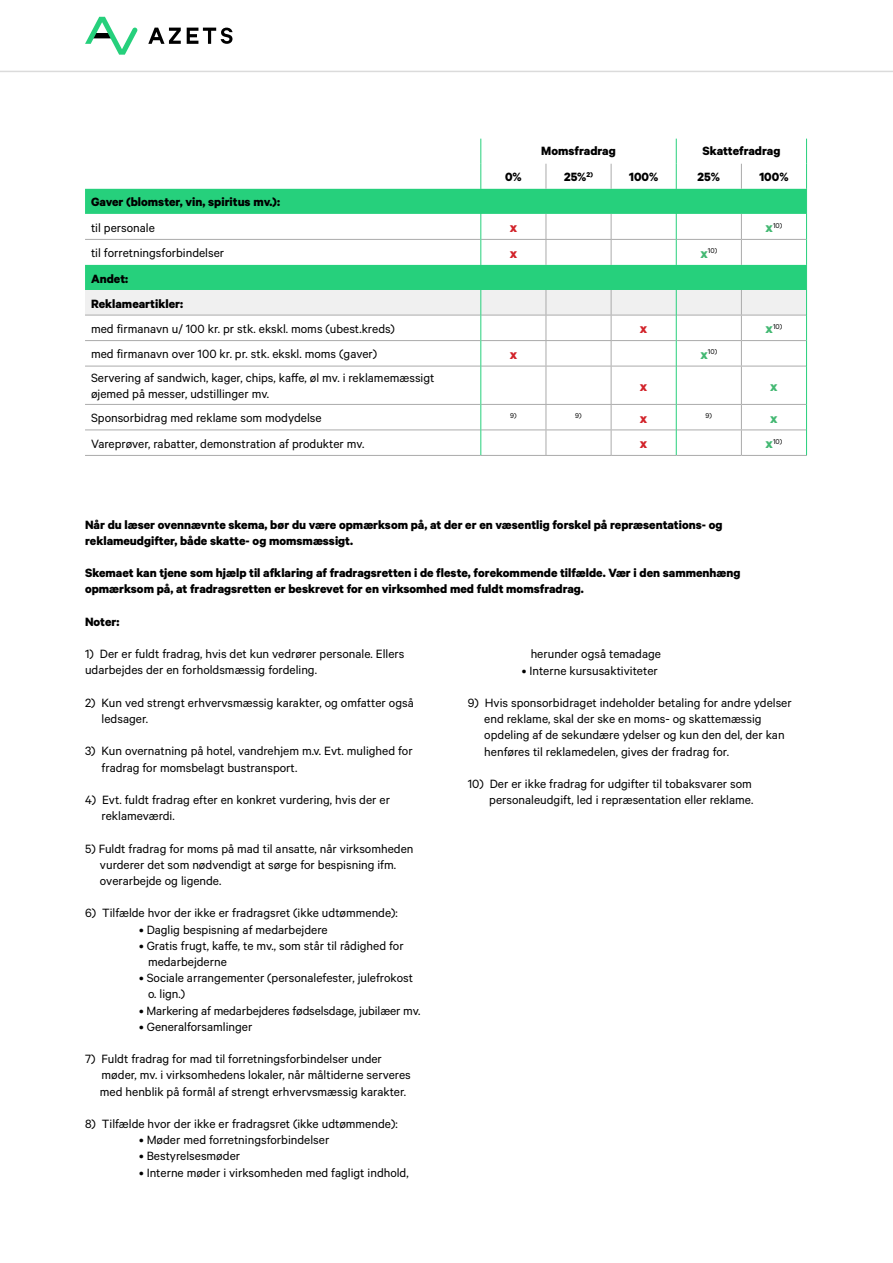
<style>
.page{position:relative;width:893px;height:1263px;background:#fff}
.page>*{position:absolute;margin:0;border:0;box-sizing:border-box;transform-origin:0 0}
.t1{font:700 15px "Calibre";color:#d2232a}
.t2{font:700 15px "Calibre";color:#43b872}
.t3{font:13.5px/16.2px "Calibre";color:#000}
.t4{font:700 13.5px/16.2px "Calibre";color:#000}
.t5{font:7.8px "Calibre";color:#000}
.s1{font-weight:700;font-size:15px;color:#43b872}
</style>
<div class="page">
<hr style="left:0;top:71px;width:893px;height:1px;background:#dbdbdb">
<svg style="left:85px;top:17px;width:53px;height:38px"></svg>
<svg style="left:148px;top:28px;width:33px;height:16px"></svg>
<svg style="left:187px;top:28px;width:45px;height:16px"></svg>
<hr style="left:85px;top:366px;width:395px;height:1px;background:#ababab">
<hr style="left:481px;top:366px;width:65px;height:1px;background:#ababab">
<hr style="left:546px;top:366px;width:65px;height:1px;background:#ababab">
<hr style="left:546px;top:366px;width:1px;height:38px;background:#ababab">
<hr style="left:611px;top:366px;width:65px;height:1px;background:#ababab">
<hr style="left:611px;top:366px;width:1px;height:38px;background:#ababab">
<hr style="left:677px;top:366px;width:64px;height:1px;background:#ababab">
<hr style="left:741px;top:366px;width:65px;height:1px;background:#ababab">
<hr style="left:741px;top:366px;width:1px;height:38px;background:#ababab">
<hr style="left:85px;top:404px;width:395px;height:1px;background:#ababab">
<hr style="left:481px;top:404px;width:65px;height:1px;background:#ababab">
<hr style="left:546px;top:404px;width:65px;height:1px;background:#ababab">
<hr style="left:611px;top:404px;width:65px;height:1px;background:#ababab">
<hr style="left:677px;top:404px;width:64px;height:1px;background:#ababab">
<hr style="left:741px;top:404px;width:65px;height:1px;background:#ababab">
<hr style="left:85px;top:429px;width:395px;height:1px;background:#ababab">
<hr style="left:481px;top:429px;width:65px;height:1px;background:#ababab">
<hr style="left:546px;top:429px;width:65px;height:1px;background:#ababab">
<svg style="left:546px;top:405px;width:1px;height:50px"></svg>
<hr style="left:611px;top:429px;width:65px;height:1px;background:#ababab">
<svg style="left:611px;top:405px;width:1px;height:50px"></svg>
<hr style="left:677px;top:429px;width:64px;height:1px;background:#ababab">
<hr style="left:741px;top:429px;width:65px;height:1px;background:#ababab">
<svg style="left:741px;top:405px;width:1px;height:50px"></svg>
<hr style="left:85px;top:455px;width:396px;height:1px;background:#ababab">
<hr style="left:481px;top:455px;width:65px;height:1px;background:#ababab">
<hr style="left:546px;top:455px;width:65px;height:1px;background:#ababab">
<hr style="left:611px;top:455px;width:65px;height:1px;background:#ababab">
<hr style="left:676px;top:455px;width:65px;height:1px;background:#ababab">
<hr style="left:741px;top:455px;width:66px;height:1px;background:#ababab">
<svg style="left:85px;top:139px;width:722px;height:227px"></svg>
<hr style="left:480px;top:366px;width:1px;height:38px;background:#26d07c">
<hr style="left:676px;top:366px;width:1px;height:38px;background:#26d07c">
<hr style="left:806px;top:366px;width:1px;height:38px;background:#26d07c">
<svg style="left:480px;top:404px;width:1px;height:51px"></svg>
<svg style="left:676px;top:404px;width:1px;height:51px"></svg>
<svg style="left:806px;top:404px;width:1px;height:51px"></svg>
<p class="t4" style="left:541px;top:142px;width:76px">Momsfradrag</p>
<p class="t4" style="left:702px;top:142px;width:79px">Skattefradrag</p>
<p class="t4" style="left:505px;top:169px;width:18px">0%</p>
<p class="t4" style="left:564px;top:169px;width:30px">25%<sup>2)</sup></p>
<p class="t4" style="left:629px;top:169px;width:31px">100%</p>
<p class="t4" style="left:698px;top:169px;width:24px">25%</p>
<p class="t4" style="left:759px;top:169px;width:31px">100%</p>
<p class="t4" style="left:91px;top:194px;width:191px">Gaver (blomster, vin, spiritus mv.):</p>
<p class="t3" style="left:91px;top:219px;width:65px">til personale</p>
<p class="t1" style="left:510px;top:218px;width:9px">x</p>
<p class="t5" style="left:766px;top:221px;width:18px"><span class="s1">x</span>10)</p>
<p class="t3" style="left:91px;top:244px;width:135px">til forretningsforbindelser</p>
<p class="t1" style="left:510px;top:244px;width:9px">x</p>
<p class="t5" style="left:700px;top:246px;width:18px"><span class="s1">x</span>10)</p>
<p class="t4" style="left:91px;top:265px;width:94px;line-height:25px">Andet:<br>Reklameartikler:</p>
<p class="t3" style="left:91px;top:320px;width:305px">med firmanavn u/ 100 kr. pr stk. ekskl. moms (ubest.kreds)</p>
<p class="t1" style="left:640px;top:320px;width:9px">x</p>
<p class="t5" style="left:766px;top:322px;width:18px"><span class="s1">x</span>10)</p>
<p class="t3" style="left:91px;top:346px;width:287px">med firmanavn over 100 kr. pr. stk. ekskl. moms (gaver)</p>
<p class="t1" style="left:510px;top:345px;width:9px">x</p>
<p class="t5" style="left:700px;top:347px;width:18px"><span class="s1">x</span>10)</p>
<p class="t3" style="left:91px;top:369px;width:345px">Servering af sandwich, kager, chips, kaffe, øl mv. i reklamemæssigt øjemed på messer, udstillinger mv.</p>
<p class="t1" style="left:640px;top:377px;width:9px">x</p>
<p class="t2" style="left:770px;top:377px;width:9px">x</p>
<p class="t3" style="left:91px;top:409px;width:232px">Sponsorbidrag med reklame som modydelse</p>
<p class="t5" style="left:510px;top:411px;width:8px">9)</p>
<p class="t5" style="left:575px;top:411px;width:8px">9)</p>
<p class="t5" style="left:706px;top:411px;width:8px">9)</p>
<p class="t1" style="left:640px;top:409px;width:9px">x</p>
<p class="t2" style="left:770px;top:409px;width:9px">x</p>
<p class="t3" style="left:91px;top:435px;width:275px">Vareprøver, rabatter, demonstration af produkter mv.</p>
<p class="t1" style="left:640px;top:434px;width:9px">x</p>
<p class="t5" style="left:766px;top:437px;width:18px"><span class="s1">x</span>10)</p>
<p class="t4" style="left:85px;top:516px;width:639px">Når du læser ovennævnte skema, bør du være opmærksom på, at der er en væsentlig forskel på repræsentations- og reklameudgifter, både skatte- og momsmæssigt.</p>
<p class="t4" style="left:85px;top:564px;width:657px">Skemaet kan tjene som hjælp til afklaring af fradragsretten i de fleste, forekommende tilfælde. Vær i den sammenhæng opmærksom på, at fradragsretten er beskrevet for en virksomhed med fuldt momsfradrag.</p>
<p class="t4" style="left:85px;top:613px;width:36px">Noter:</p>
<p class="t3" style="left:85px;top:645px;width:321px">1) Der er fuldt fradrag, hvis det kun vedrører personale. Ellers udarbejdes der en forholdsmæssig fordeling.</p>
<p class="t3" style="left:102px;top:694px;width:314px;text-indent:-17px">2) Kun ved strengt erhvervsmæssig karakter, og omfatter også ledsager.</p>
<p class="t3" style="left:102px;top:743px;width:313px;text-indent:-17px">3) Kun overnatning på hotel, vandrehjem m.v. Evt. mulighed for fradrag for momsbelagt bustransport.</p>
<p class="t3" style="left:102px;top:791px;width:290px;text-indent:-17px">4) Evt. fuldt fradrag efter en konkret vurdering, hvis der er reklameværdi.</p>
<p class="t3" style="left:100px;top:840px;width:315px;text-indent:-15px">5) Fuldt fradrag for moms på mad til ansatte, når virksomheden vurderer det som nødvendigt at sørge for bespisning ifm. overarbejde og ligende.</p>
<p class="t3" style="left:85px;top:905px;width:314px">6) Tilfælde hvor der ikke er fradragsret (ikke udtømmende):</p>
<p class="t3" style="left:139px;top:921px;width:190px">• Daglig bespisning af medarbejdere</p>
<p class="t3" style="left:148px;top:937px;width:257px;text-indent:-9px">• Gratis frugt, kaffe, te mv., som står til rådighed for medarbejderne</p>
<p class="t3" style="left:148px;top:969px;width:266px;text-indent:-9px">• Sociale arrangementer (personalefester, julefrokost o. lign.)</p>
<p class="t3" style="left:139px;top:1002px;width:283px">• Markering af medarbejderes fødselsdage, jubilæer mv.</p>
<p class="t3" style="left:139px;top:1018px;width:115px">• Generalforsamlinger</p>
<p class="t3" style="left:100px;top:1050px;width:312px;text-indent:-15px">7) Fuldt fradrag for mad til forretningsforbindelser under møder, mv. i virksomhedens lokaler, når måltiderne serveres med henblik på formål af strengt erhvervsmæssig karakter.</p>
<p class="t3" style="left:85px;top:1115px;width:314px">8) Tilfælde hvor der ikke er fradragsret (ikke udtømmende):</p>
<p class="t3" style="left:139px;top:1131px;width:192px">• Møder med forretningsforbindelser</p>
<p class="t3" style="left:139px;top:1148px;width:103px">• Bestyrelsesmøder</p>
<p class="t3" style="left:139px;top:1164px;width:271px">• Interne møder i virksomheden med fagligt indhold,</p>
<p class="t3" style="left:531px;top:645px;width:132px">herunder også temadage</p>
<p class="t3" style="left:522px;top:662px;width:138px">• Interne kursusaktiviteter</p>
<p class="t3" style="left:484px;top:694px;width:309px;text-indent:-17px">9) Hvis sponsorbidraget indeholder betaling for andre ydelser end reklame, skal der ske en moms- og skattemæssig opdeling af de sekundære ydelser og kun den del, der kan henføres til reklamedelen, gives der fradrag for.</p>
<p class="t3" style="left:468px;top:775px;width:287px;text-align:right">10) Der er ikke fradrag for udgifter til tobaksvarer som personaleudgift, led i repræsentation eller reklame.</p>
</div>
